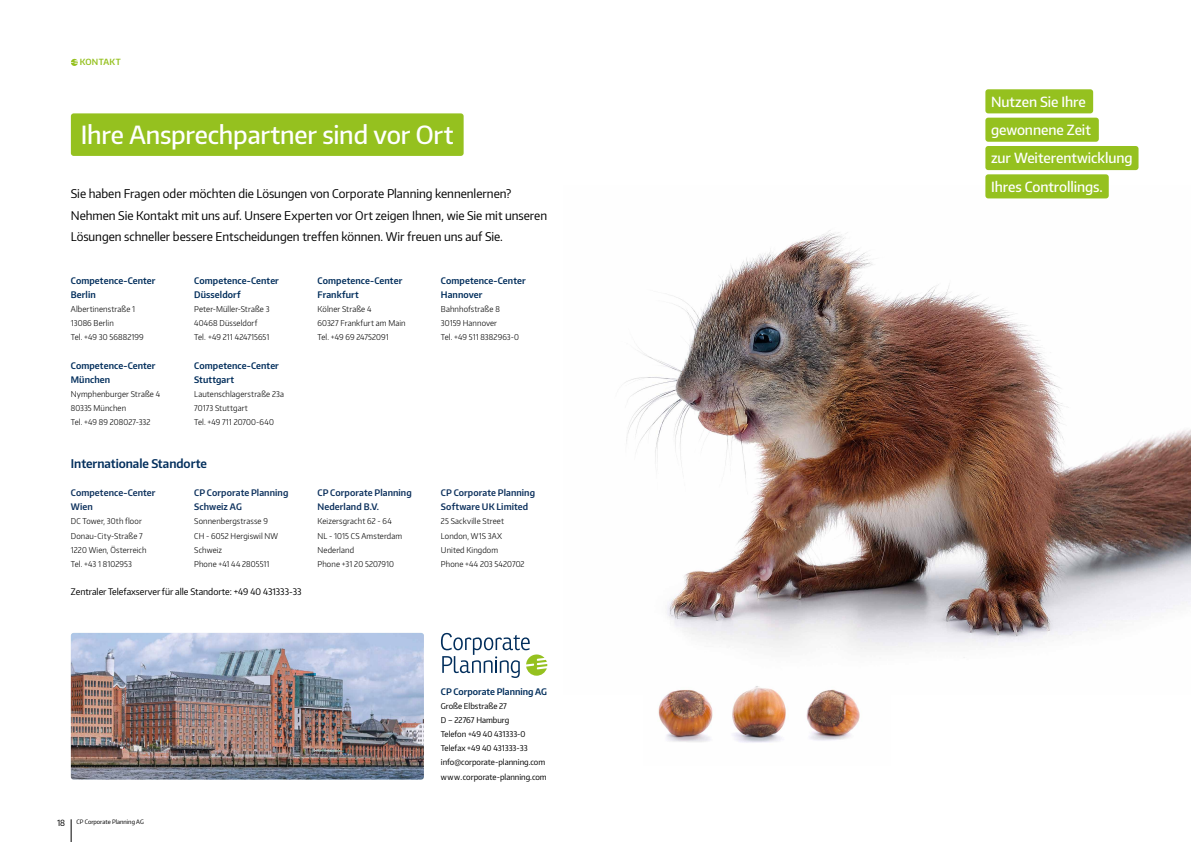
<style>
.page{position:relative;width:1191px;height:842px;background:#fff}
.page>*{position:absolute;margin:0;border:0;box-sizing:border-box;transform-origin:0 0}
.t1{font:25px "Encode CP Medium";letter-spacing:-.01em;color:#fff}
.t2{font:14px/28.4px "Encode CP Medium";letter-spacing:-.005em;color:#fff}
.t3{font:12px/21.3px "Encode CP Regular";color:#000}
.t4{font:700 12px "Encode CP Semi";color:#012d5b}
.t5{font:700 9px/14.2px "Encode CP Semi";letter-spacing:.01em;color:#012d5b}
.t6{font:700 9px/14.2px "Encode CP Semi";letter-spacing:.01em;color:#0d315d}
.t7{font:9px "Encode CP Regular";color:#000}
.t8{font:700 8.5px "Encode CP Semi";letter-spacing:.035em;color:#95c11f}
.t9{font:8.5px "Encode CP Regular";color:#000}
.t10{font:8px/14.2px "Encode CP Light";letter-spacing:.015em;color:#000}
.t11{font:8px/14.2px "Encode CP Regular";color:#000}
.t12{font:6px "Encode CP Regular";color:#000}
</style>
<div class="page">
<svg style="left:71px;top:819px;width:1px;height:23px"></svg>
<img style="left:625px;top:186px;width:566px;height:472px">
<svg style="left:71px;top:59px;width:7px;height:7px"></svg>
<div style="left:985px;top:89px;width:108px;height:24px;background:#95c11f;border-radius:3px"></div>
<div style="left:985px;top:118px;width:113px;height:24px;background:#95c11f;border-radius:3px"></div>
<div style="left:985px;top:146px;width:153px;height:24px;background:#95c11f;border-radius:3px"></div>
<div style="left:985px;top:174px;width:123px;height:24px;background:#95c11f;border-radius:3px"></div>
<svg style="left:441px;top:633px;width:106px;height:45px"></svg>
<div style="left:71px;top:113px;width:392px;height:43px;background:#95c11f;border-radius:3px"></div>
<img style="left:71px;top:633px;width:353px;height:147px">
<img style="left:658px;top:686px;width:202px;height:57px">
<p class="t8" style="left:80px;top:57px;width:43px">KONTAKT</p>
<h1 class="t1" style="left:81px;top:118px;width:374px">Ihre Ansprechpartner sind vor Ort</h1>
<p class="t3" style="left:71px;top:183px;width:478px">Sie haben Fragen oder möchten die Lösungen von Corporate Planning kennenlernen?<br>Nehmen Sie Kontakt mit uns auf. Unsere Experten vor Ort zeigen Ihnen, wie Sie mit unseren<br>Lösungen schneller bessere Entscheidungen treffen können. Wir freuen uns auf Sie.</p>
<p class="t5" style="left:71px;top:273px;width:86px">Competence-Center<br>Berlin</p>
<p class="t10" style="left:71px;top:301px;width:74px">Albertinenstraße 1<br>13086 Berlin<br>Tel. +49 30 56882199</p>
<p class="t5" style="left:194px;top:273px;width:86px">Competence-Center<br>Düsseldorf</p>
<p class="t10" style="left:194px;top:301px;width:77px">Peter-Müller-Straße 3<br>40468 Düsseldorf<br>Tel. +49 211 424715651</p>
<p class="t5" style="left:71px;top:358px;width:86px">Competence-Center<br>München</p>
<p class="t10" style="left:71px;top:387px;width:91px">Nymphenburger Straße 4<br>80335 München<br>Tel. +49 89 208027-332</p>
<p class="t5" style="left:194px;top:358px;width:86px">Competence-Center<br>Stuttgart</p>
<p class="t10" style="left:194px;top:387px;width:91px">Lautenschlagerstraße 23a<br>70173 Stuttgart<br>Tel. +49 711 20700-640</p>
<h3 class="t4" style="left:71px;top:455px;width:138px">Internationale Standorte</h3>
<p class="t6" style="left:71px;top:485px;width:86px">Competence-Center<br>Wien</p>
<p class="t10" style="left:71px;top:514px;width:77px">DC Tower, 30th floor<br>Donau-City-Straße 7<br>1220 Wien, Österreich<br>Tel. +43 1 8102953</p>
<p class="t6" style="left:194px;top:485px;width:96px">CP Corporate Planning<br>Schweiz AG</p>
<p class="t10" style="left:194px;top:514px;width:85px">Sonnenbergstrasse 9<br>CH - 6052 Hergiswil NW<br>Schweiz<br>Phone +41 44 2805511</p>
<p class="t7" style="left:71px;top:586px;width:232px">Zentraler Telefaxserver für alle Standorte: +49 40 431333-33</p>
<p class="t5" style="left:317px;top:273px;width:86px">Competence-Center<br>Frankfurt</p>
<p class="t10" style="left:317px;top:301px;width:89px">Kölner Straße 4<br>60327 Frankfurt am Main<br>Tel. +49 69 24752091</p>
<p class="t6" style="left:317px;top:485px;width:96px">CP Corporate Planning<br>Nederland B.V.</p>
<p class="t10" style="left:317px;top:514px;width:86px">Keizersgracht 62 - 64<br>NL - 1015 CS Amsterdam<br>Nederland<br>Phone +31 20 5207910</p>
<p class="t5" style="left:441px;top:273px;width:86px">Competence-Center<br>Hannover</p>
<p class="t10" style="left:441px;top:301px;width:80px">Bahnhofstraße 8<br>30159 Hannover<br>Tel. +49 511 8382963-0</p>
<p class="t6" style="left:441px;top:485px;width:96px">CP Corporate Planning<br>Software UK Limited</p>
<p class="t10" style="left:441px;top:514px;width:85px">25 Sackville Street<br>London, W1S 3AX<br>United Kingdom<br>Phone +44 203 5420702</p>
<p class="t9" style="left:57px;top:817px;width:10px">18</p>
<p class="t12" style="left:77px;top:818px;width:69px">CP Corporate Planning AG</p>
<p class="t5" style="left:441px;top:684px;width:108px">CP Corporate Planning AG</p>
<p class="t11" style="left:441px;top:698px;width:107px">Große Elbstraße 27<br>D – 22767 Hamburg<br>Telefon +49 40 431333-0<br>Telefax +49 40 431333-33 info@corporate-planning.com www.corporate-planning.com</p>
<h2 class="t2" style="left:991px;top:87px;width:143px">Nutzen Sie Ihre gewonnene Zeit<br>zur Weiterentwicklung</h2>
<h2 class="t2" style="left:991px;top:172px;width:113px">Ihres Controllings.</h2>
</div>
